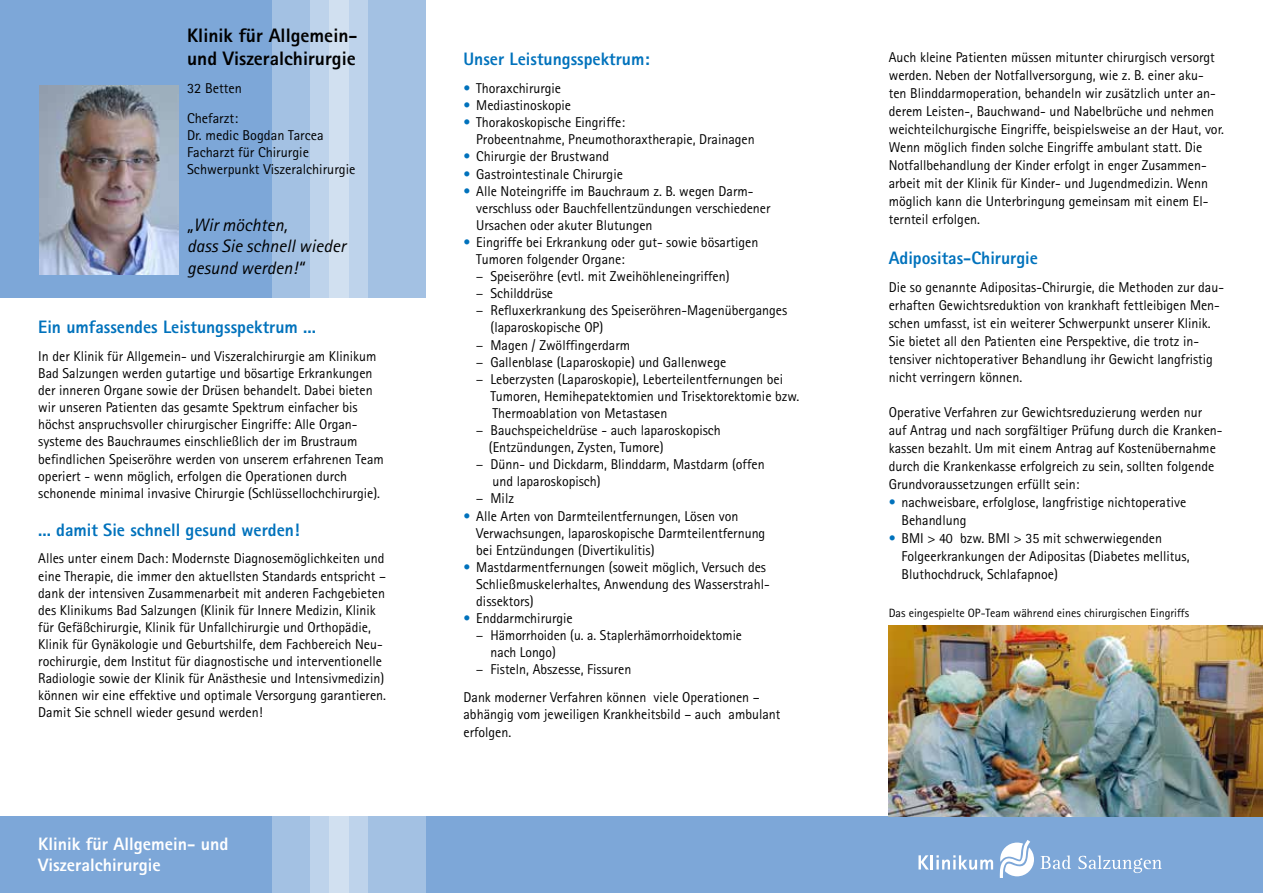
<style>
.page{position:relative;width:1263px;height:893px;background:#fff}
.page>*{position:absolute;margin:0;border:0;box-sizing:border-box;transform-origin:0 0}
.t1{font:800 19.5px/23.4px "Rotis Sans Serif";color:#000}
.t2{font:800 18px "Rotis Sans Serif";color:#0072bc}
.t3{font:italic 18px/21.6px "Rotis Sans Serif";color:#000}
.t4{font:800 18px/21.6px "Rotis Sans Serif";color:#fff}
.t5{font:14.25px/17.1px "Rotis Sans Serif";color:#000}
.t6{font:14.25px/17.1px "Rotis Sans Serif";color:#000;scale:.96 1}
.t7{font:12px "Rotis Sans Serif";color:#000}
.s1{color:#0072bc}
.s2{font-family:"Myriad Pro"}
</style>
<div class="page">
<div style="left:0;top:816px;width:1263px;height:77px;background:#7da7d8"></div>
<div style="left:0;top:0;width:425px;height:298px;background:#7da7d8"></div>
<img style="left:889px;top:625px;width:374px;height:191px">
<svg style="left:918px;top:855px;width:75px;height:15px"></svg>
<svg style="left:1000px;top:840px;width:34px;height:38px"></svg>
<svg style="left:1040px;top:855px;width:31px;height:14px"></svg>
<svg style="left:1078px;top:855px;width:84px;height:18px"></svg>
<svg style="left:272px;top:0;width:153px;height:893px"></svg>
<svg style="left:310px;top:0;width:58px;height:893px"></svg>
<svg style="left:330px;top:0;width:19px;height:893px"></svg>
<img style="left:39px;top:85px;width:140px;height:189px">
<h1 class="t1" style="left:187px;top:23px;width:172px">Klinik für Allgemein&shy;und Viszeralchirurgie</h1>
<p class="t5" style="left:187px;top:73px;width:56px;line-height:29.7px">32 Betten<br>Chefarzt:</p>
<p class="t5" style="left:187px;top:126px;width:170px">Dr. medic Bogdan Tarcea<br>Facharzt für Chirurgie<br>Schwerpunkt Viszeralchirurgie</p>
<p class="t3" style="left:187px;top:214px;width:160px">„Wir möchten,<br>dass Sie schnell wieder gesund werden!“</p>
<p class="t2" style="left:38px;top:315px;width:279px">Ein umfassendes Leistungsspektrum ...</p>
<p class="t5" style="left:38px;top:347px;width:347px">In der Klinik für Allgemein- und Viszeralchirurgie am Klinikum Bad Salzungen werden gutartige und bösartige Erkrankungen der inneren Organe sowie der Drüsen behandelt. Dabei bieten wir unseren Patienten das gesamte Spektrum einfacher bis höchst anspruchsvoller chirurgischer Eingriffe: Alle Organ&shy;systeme des Bauchraumes einschließlich der im Brustraum befindlichen Speiseröhre werden von unserem erfahrenen Team operiert - wenn möglich, erfolgen die Operationen durch schonende minimal invasive Chirurgie (Schlüssellochchirurgie).</p>
<p class="t2" style="left:38px;top:518px;width:263px">... damit Sie schnell gesund werden!</p>
<p class="t5" style="left:38px;top:550px;width:349px">Alles unter einem Dach: Modernste Diagnosemöglichkeiten und eine Therapie, die immer den aktuellsten Standards entspricht – dank der intensiven Zusammenarbeit mit anderen Fachgebieten des Klinikums Bad Salzungen (Klinik für Innere Medizin, Klinik für Gefäßchirurgie, Klinik für Unfallchirurgie und Orthopädie, Klinik für Gynäkologie und Geburtshilfe, dem Fachbereich Neu&shy;rochirurgie, dem Institut für diagnostische und interventionelle Radiologie sowie der Klinik für Anästhesie und Intensivmedizin) können wir eine effektive und optimale Versorgung garantieren.<br>Damit Sie schnell wieder gesund werden!</p>
<p class="t4" style="left:38px;top:832px;width:192px">Klinik für Allgemein- und<br>Viszeralchirurgie</p>
<p class="t2" style="left:463px;top:48px;width:188px">Unser Leistungsspektrum:</p>
<p class="t5" style="left:463px;top:80px;width:99px"><span class="s1">•</span> Thoraxchirurgie</p>
<p class="t5" style="left:463px;top:97px;width:109px"><span class="s1">•</span> Mediastinoskopie</p>
<p class="t5" style="left:476px;top:114px;width:280px;text-indent:-13px"><span class="s1">•</span> Thorakoskopische Eingriffe:<br>Probeentnahme, Pneumothoraxtherapie, Drainagen</p>
<p class="t5" style="left:463px;top:148px;width:147px"><span class="s1">•</span> Chirurgie der Brustwand</p>
<p class="t5" style="left:463px;top:165px;width:161px"><span class="s1">•</span> Gastrointestinale Chirurgie</p>
<p class="t5" style="left:476px;top:182px;width:296px;text-indent:-13px"><span class="s1">•</span> Alle Noteingriffe im Bauchraum z. B. wegen Darm&shy;verschluss oder Bauchfellentzündungen verschiedener<br>Ursachen oder akuter Blutungen</p>
<p class="t5" style="left:476px;top:233px;width:284px;text-indent:-13px"><span class="s1">•</span> Eingriffe bei Erkrankung oder gut- sowie bösartigen<br>Tumoren folgender Organe:</p>
<p class="t5" style="left:476px;top:268px;width:255px"><span class="s2">–</span> Speiseröhre (evtl. mit Zweihöhleneingriffen)</p>
<p class="t5" style="left:476px;top:285px;width:78px"><span class="s2">–</span> Schilddrüse</p>
<p class="t5" style="left:490px;top:302px;width:298px;text-indent:-14px"><span class="s2">–</span> Refluxerkrankung des Speiseröhren-Magenüberganges (laparoskopische OP)</p>
<p class="t5" style="left:476px;top:336px;width:155px"><span class="s2">–</span> Magen / Zwölffingerdarm</p>
<p class="t5" style="left:476px;top:353px;width:252px"><span class="s2">–</span> Gallenblase (Laparoskopie) und Gallenwege</p>
<p class="t5" style="left:490px;top:370px;width:310px;text-indent:-14px"><span class="s2">–</span> Leberzysten (Laparoskopie), Leberteilentfernungen bei<br>Tumoren, Hemihepatektomien und Trisektorektomie bzw.<br>Thermoablation von Metastasen</p>
<p class="t5" style="left:489px;top:422px;width:234px;text-indent:-13px"><span class="s2">–</span> Bauchspeicheldrüse - auch laparoskopisch (Entzündungen, Zysten, Tumore)</p>
<p class="t5" style="left:492px;top:456px;width:274px;text-indent:-16px"><span class="s2">–</span> Dünn- und Dickdarm, Blinddarm, Mastdarm (offen und laparoskopisch)</p>
<p class="t5" style="left:476px;top:490px;width:39px"><span class="s2">–</span> Milz</p>
<p class="t5" style="left:476px;top:507px;width:291px;text-indent:-13px"><span class="s1">•</span> Alle Arten von Darmteilentfernungen, Lösen von<br>Verwachsungen, laparoskopische Darmteilentfernung bei Entzündungen (Divertikulitis)</p>
<p class="t5" style="left:476px;top:558px;width:295px;text-indent:-13px"><span class="s1">•</span> Mastdarmentfernungen (soweit möglich, Versuch des<br>Schließmuskelerhaltes, Anwendung des Wasserstrahl&shy;dissektors)</p>
<p class="t5" style="left:463px;top:610px;width:111px"><span class="s1">•</span> Enddarmchirurgie</p>
<p class="t6" style="left:490px;top:627px;width:263px;text-indent:-14px"><span class="s2">–</span> Hämorrhoiden (u. a. Staplerhämorrhoidektomie nach Longo)</p>
<p class="t5" style="left:463px;top:656px;width:298px;line-height:27.9px;text-indent:13px"><span class="s2">–</span> Fisteln, Abszesse, Fissuren<br>Dank moderner Verfahren können viele Operationen –</p>
<p class="t5" style="left:463px;top:706px;width:318px">abhängig vom jeweiligen Krankheitsbild – auch ambulant erfolgen.</p>
<p class="t5" style="left:889px;top:48px;width:337px;line-height:18px">Auch kleine Patienten müssen mitunter chirurgisch versorgt werden. Neben der Notfallversorgung, wie z. B. einer aku&shy;ten Blinddarmoperation, behandeln wir zusätzlich unter an&shy;derem Leisten-, Bauchwand- und Nabelbrüche und nehmen weichteilchurgische Eingriffe, beispielsweise an der Haut, vor.<br>Wenn möglich finden solche Eingriffe ambulant statt. Die Notfallbehandlung der Kinder erfolgt in enger Zusammen&shy;arbeit mit der Klinik für Kinder- und Jugendmedizin. Wenn möglich kann die Unterbringung gemeinsam mit einem El&shy;ternteil erfolgen.</p>
<p class="t2" style="left:889px;top:246px;width:151px">Adipositas-Chirurgie</p>
<p class="t5" style="left:889px;top:278px;width:337px;line-height:18px">Die so genannte Adipositas-Chirurgie, die Methoden zur dau&shy;erhaften Gewichtsreduktion von krankhaft fettleibigen Men&shy;schen umfasst, ist ein weiterer Schwerpunkt unserer Klinik.<br>Sie bietet all den Patienten eine Perspektive, die trotz in&shy;tensiver nichtoperativer Behandlung ihr Gewicht langfristig nicht verringern können.</p>
<p class="t5" style="left:889px;top:403px;width:335px;line-height:18px">Operative Verfahren zur Gewichtsreduzierung werden nur auf Antrag und nach sorgfältiger Prüfung durch die Kranken&shy;kassen bezahlt. Um mit einem Antrag auf Kostenübernahme durch die Krankenkasse erfolgreich zu sein, sollten folgende Grundvoraussetzungen erfüllt sein:</p>
<p class="t5" style="left:901px;top:493px;width:286px;line-height:18px;text-indent:-13px"><span class="s1">•</span> nachweisbare, erfolglose, langfristige nichtoperative<br>Behandlung</p>
<p class="t5" style="left:901px;top:529px;width:290px;line-height:18px;text-indent:-13px"><span class="s1">•</span> BMI &gt; 40 bzw. BMI &gt; 35 mit schwerwiegenden<br>Folgeerkrankungen der Adipositas (Diabetes mellitus,<br>Bluthochdruck, Schlafapnoe)</p>
<p class="t7" style="left:889px;top:605px;width:302px">Das eingespielte OP-Team während eines chirurgischen Eingriffs</p>
</div>
